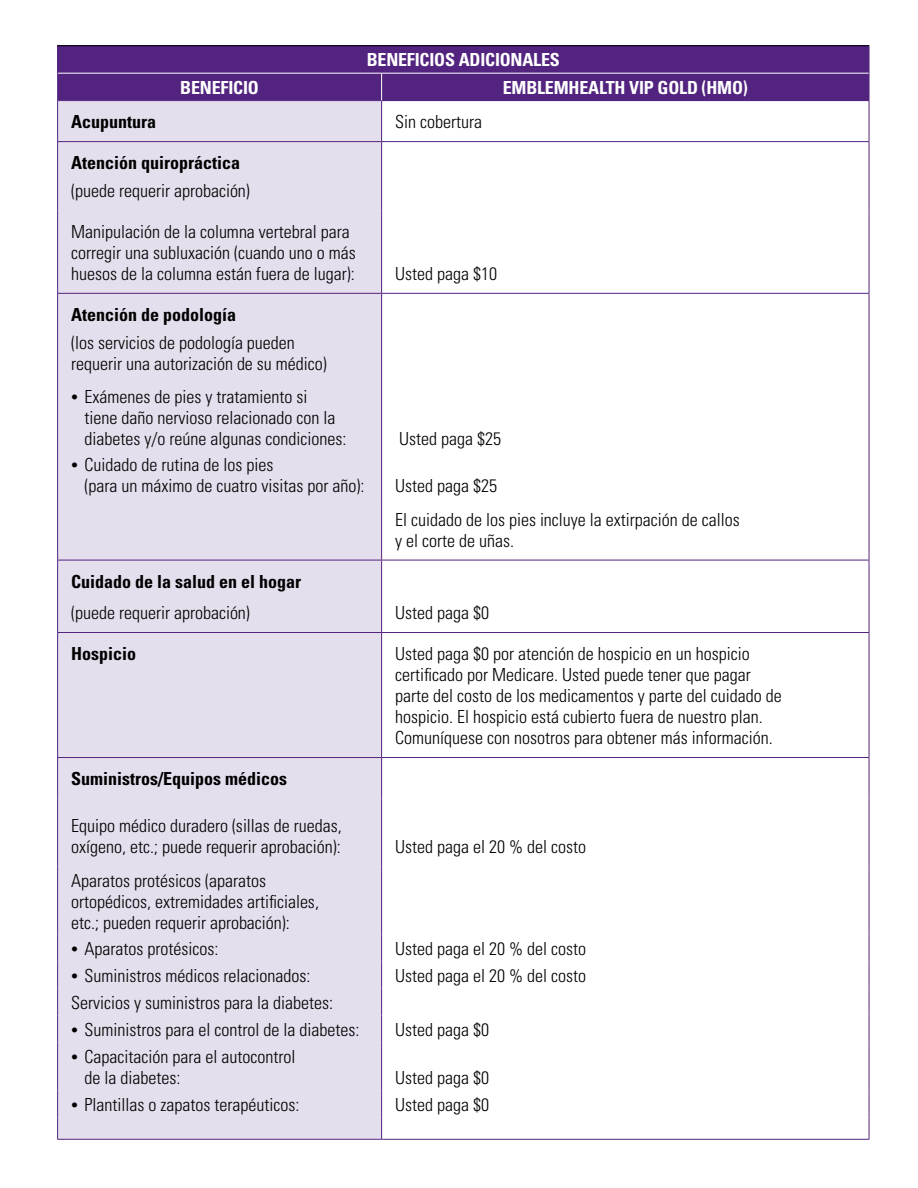
<style>
.page{position:relative;width:918px;height:1188px;background:#fff}
.page>*{position:absolute;margin:0;border:0;box-sizing:border-box;transform-origin:0 0}
.t1{font:300 condensed 18px/21px "Univers";color:#000}
.t2{font:700 condensed 18px/31.5px "Univers";color:#000}
.t3{font:700 condensed 18px "Univers";letter-spacing:-.01em;color:#fff}
.s1{font-weight:700}
.s2{font-family:"Adobe Garamond Pro";font-weight:400;font-stretch:normal}
.s3{font-weight:300}
</style>
<div class="page">
<div style="left:58px;top:46px;width:811px;height:27px;background:#52247f"></div>
<div style="left:58px;top:73px;width:324px;height:28px;background:#52247f"></div>
<div style="left:382px;top:73px;width:487px;height:28px;background:#52247f"></div>
<div style="left:58px;top:101px;width:324px;height:41px;background:#e5deec"></div>
<div style="left:58px;top:142px;width:324px;height:68px;background:#e5deec"></div>
<div style="left:58px;top:210px;width:324px;height:83px;background:#e5deec"></div>
<div style="left:58px;top:293px;width:324px;height:90px;background:#e5deec"></div>
<div style="left:58px;top:383px;width:324px;height:68px;background:#e5deec"></div>
<div style="left:58px;top:451px;width:324px;height:47px;background:#e5deec"></div>
<div style="left:58px;top:498px;width:324px;height:62px;background:#e5deec"></div>
<div style="left:58px;top:560px;width:324px;height:73px;background:#e5deec"></div>
<div style="left:58px;top:633px;width:324px;height:125px;background:#e5deec"></div>
<div style="left:58px;top:758px;width:324px;height:41px;background:#e5deec"></div>
<div style="left:58px;top:799px;width:324px;height:68px;background:#e5deec"></div>
<div style="left:58px;top:867px;width:324px;height:68px;background:#e5deec"></div>
<div style="left:58px;top:935px;width:324px;height:27px;background:#e5deec"></div>
<div style="left:58px;top:962px;width:324px;height:27px;background:#e5deec"></div>
<div style="left:58px;top:989px;width:324px;height:27px;background:#e5deec"></div>
<div style="left:58px;top:1016px;width:324px;height:27px;background:#e5deec"></div>
<div style="left:58px;top:1043px;width:324px;height:48px;background:#e5deec"></div>
<div style="left:58px;top:1091px;width:324px;height:26px;background:#e5deec"></div>
<div style="left:58px;top:1117px;width:324px;height:22px;background:#e5deec"></div>
<hr style="left:57px;top:100px;width:325px;height:1px;background:#52247f">
<hr style="left:57px;top:101px;width:1px;height:40px;background:#52247f">
<hr style="left:381px;top:101px;width:1px;height:40px;background:#52247f">
<hr style="left:869px;top:101px;width:1px;height:40px;background:#52247f">
<hr style="left:57px;top:141px;width:325px;height:1px;background:#52247f">
<hr style="left:57px;top:142px;width:1px;height:68px;background:#52247f">
<hr style="left:382px;top:141px;width:487px;height:1px;background:#52247f">
<hr style="left:381px;top:142px;width:1px;height:68px;background:#52247f">
<hr style="left:869px;top:142px;width:1px;height:68px;background:#52247f">
<hr style="left:57px;top:560px;width:1px;height:72px;background:#52247f">
<hr style="left:57px;top:1139px;width:325px;height:1px;background:#52247f">
<hr style="left:382px;top:1139px;width:487px;height:1px;background:#52247f">
<hr style="left:381px;top:560px;width:1px;height:72px;background:#52247f">
<hr style="left:869px;top:560px;width:1px;height:72px;background:#52247f">
<hr style="left:57px;top:45px;width:325px;height:1px;background:#000">
<hr style="left:382px;top:45px;width:487px;height:1px;background:#000">
<hr style="left:57px;top:633px;width:1px;height:124px;background:#52247f">
<hr style="left:381px;top:633px;width:1px;height:124px;background:#52247f">
<hr style="left:869px;top:633px;width:1px;height:124px;background:#52247f">
<hr style="left:57px;top:210px;width:1px;height:83px;background:#52247f">
<hr style="left:381px;top:210px;width:1px;height:83px;background:#52247f">
<hr style="left:869px;top:210px;width:1px;height:83px;background:#52247f">
<hr style="left:57px;top:632px;width:325px;height:1px;background:#52247f">
<hr style="left:382px;top:632px;width:487px;height:1px;background:#52247f">
<svg style="left:869px;top:46px;width:1px;height:54px"></svg>
<hr style="left:381px;top:799px;width:1px;height:68px;background:#52247f">
<hr style="left:869px;top:799px;width:1px;height:68px;background:#52247f">
<hr style="left:382px;top:293px;width:487px;height:1px;background:#52247f">
<hr style="left:381px;top:294px;width:1px;height:89px;background:#52247f">
<hr style="left:869px;top:294px;width:1px;height:89px;background:#52247f">
<hr style="left:381px;top:383px;width:1px;height:68px;background:#52247f">
<hr style="left:869px;top:383px;width:1px;height:68px;background:#52247f">
<hr style="left:381px;top:451px;width:1px;height:47px;background:#52247f">
<hr style="left:869px;top:451px;width:1px;height:47px;background:#52247f">
<hr style="left:381px;top:498px;width:1px;height:62px;background:#52247f">
<hr style="left:869px;top:498px;width:1px;height:62px;background:#52247f">
<hr style="left:382px;top:560px;width:487px;height:1px;background:#52247f">
<hr style="left:382px;top:757px;width:487px;height:1px;background:#52247f">
<hr style="left:381px;top:758px;width:1px;height:41px;background:#52247f">
<hr style="left:869px;top:758px;width:1px;height:41px;background:#52247f">
<hr style="left:381px;top:867px;width:1px;height:68px;background:#52247f">
<hr style="left:869px;top:867px;width:1px;height:68px;background:#52247f">
<svg style="left:381px;top:935px;width:1px;height:108px"></svg>
<svg style="left:869px;top:935px;width:1px;height:108px"></svg>
<hr style="left:381px;top:1043px;width:1px;height:48px;background:#52247f">
<hr style="left:869px;top:1043px;width:1px;height:48px;background:#52247f">
<svg style="left:381px;top:1091px;width:1px;height:48px"></svg>
<svg style="left:869px;top:1091px;width:1px;height:48px"></svg>
<hr style="left:57px;top:799px;width:1px;height:68px;background:#52247f">
<hr style="left:57px;top:293px;width:325px;height:1px;background:#52247f">
<hr style="left:57px;top:294px;width:1px;height:89px;background:#52247f">
<hr style="left:57px;top:383px;width:1px;height:68px;background:#52247f">
<hr style="left:57px;top:451px;width:1px;height:47px;background:#52247f">
<hr style="left:57px;top:498px;width:1px;height:62px;background:#52247f">
<hr style="left:57px;top:560px;width:325px;height:1px;background:#52247f">
<hr style="left:57px;top:757px;width:325px;height:1px;background:#52247f">
<hr style="left:57px;top:758px;width:1px;height:41px;background:#52247f">
<hr style="left:57px;top:867px;width:1px;height:68px;background:#52247f">
<svg style="left:57px;top:935px;width:1px;height:108px"></svg>
<hr style="left:57px;top:1043px;width:1px;height:48px;background:#52247f">
<svg style="left:57px;top:1091px;width:1px;height:48px"></svg>
<hr style="left:58px;top:73px;width:324px;height:1px;background:#fff">
<hr style="left:382px;top:73px;width:487px;height:1px;background:#fff">
<svg style="left:381px;top:74px;width:1px;height:26px"></svg>
<svg style="left:57px;top:46px;width:1px;height:54px"></svg>
<p class="t3" style="left:367px;top:49px;width:195px">BENEFICIOS ADICIONALES</p>
<p class="t3" style="left:180px;top:76px;width:80px">BENEFICIO</p>
<p class="t3" style="left:503px;top:76px;width:247px">EMBLEMHEALTH VIP GOLD (HMO)</p>
<p class="t2" style="left:71px;top:106px;width:86px">Acupuntura</p>
<p class="t1" style="left:395px;top:111px;width:88px">Sin cobertura</p>
<p class="t1" style="left:71px;top:149px;width:180px;line-height:27.8px"><span class="s1">Atención quiropráctica </span>(puede requerir aprobación)</p>
<p class="t1" style="left:71px;top:221px;width:286px">Manipulación de la columna vertebral para corregir una subluxación (cuando uno o más huesos de la columna están fuera de lugar):</p>
<p class="t1" style="left:395px;top:263px;width:103px">Usted paga $10</p>
<p class="t2" style="left:71px;top:298px;width:167px">Atención de podología</p>
<p class="t1" style="left:71px;top:331px;width:225px">(los servicios de podología pueden</p>
<p class="t1" style="left:71px;top:352px;width:257px">requerir una autorización de su médico)</p>
<p class="t1" style="left:71px;top:386px;width:238px"><span class="s2">•</span> Exámenes de pies y tratamiento si</p>
<p class="t1" style="left:85px;top:407px;width:252px">tiene daño nervioso relacionado con la</p>
<p class="t1" style="left:85px;top:428px;width:263px">diabetes y/o reúne algunas condiciones:</p>
<p class="t1" style="left:399px;top:428px;width:103px">Usted paga $25</p>
<p class="t1" style="left:71px;top:454px;width:204px"><span class="s2">•</span> Cuidado de rutina de los pies</p>
<p class="t1" style="left:85px;top:475px;width:281px">(para un máximo de cuatro visitas por año):</p>
<p class="t1" style="left:395px;top:469px;width:346px;line-height:33.5px">Usted paga $25<br>El cuidado de los pies incluye la extirpación de callos</p>
<p class="t1" style="left:395px;top:530px;width:120px">y el corte de uñas.</p>
<p class="t2" style="left:71px;top:565px;width:231px">Cuidado de la salud en el hogar <span class="s3">(puede requerir aprobación)</span></p>
<p class="t1" style="left:395px;top:602px;width:95px">Usted paga $0</p>
<p class="t2" style="left:71px;top:638px;width:66px">Hospicio</p>
<p class="t1" style="left:395px;top:643px;width:388px">Usted paga $0 por atención de hospicio en un hospicio certificado por Medicare. Usted puede tener que pagar parte del costo de los medicamentos y parte del cuidado de hospicio. El hospicio está cubierto fuera de nuestro plan.<br>Comuníquese con nosotros para obtener más información.</p>
<p class="t2" style="left:71px;top:763px;width:217px">Suministros/Equipos médicos</p>
<p class="t1" style="left:71px;top:815px;width:272px">Equipo médico duradero (sillas de ruedas, oxígeno, etc.; puede requerir aprobación):</p>
<p class="t1" style="left:71px;top:870px;width:249px">Aparatos protésicos (aparatos ortopédicos, extremidades artificiales, etc.; pueden requerir aprobación):</p>
<p class="t1" style="left:71px;top:938px;width:149px"><span class="s2">•</span> Aparatos protésicos:</p>
<p class="t1" style="left:71px;top:962px;width:263px;line-height:27px"><span class="s2">•</span> Suministros médicos relacionados:<br>Servicios y suministros para la diabetes:</p>
<p class="t1" style="left:71px;top:1019px;width:290px"><span class="s2">•</span> Suministros para el control de la diabetes:</p>
<p class="t1" style="left:85px;top:1046px;width:212px;text-indent:-14px"><span class="s2">•</span> Capacitación para el autocontrol de la diabetes:</p>
<p class="t1" style="left:71px;top:1094px;width:230px"><span class="s2">•</span> Plantillas o zapatos terapéuticos:</p>
<p class="t1" style="left:395px;top:836px;width:192px">Usted paga el 20 % del costo</p>
<p class="t1" style="left:395px;top:935px;width:192px;line-height:27px">Usted paga el 20 % del costo<br>Usted paga el 20 % del costo</p>
<p class="t1" style="left:395px;top:1019px;width:95px">Usted paga $0</p>
<p class="t1" style="left:395px;top:1064px;width:95px;line-height:27px">Usted paga $0<br>Usted paga $0</p>
</div>
